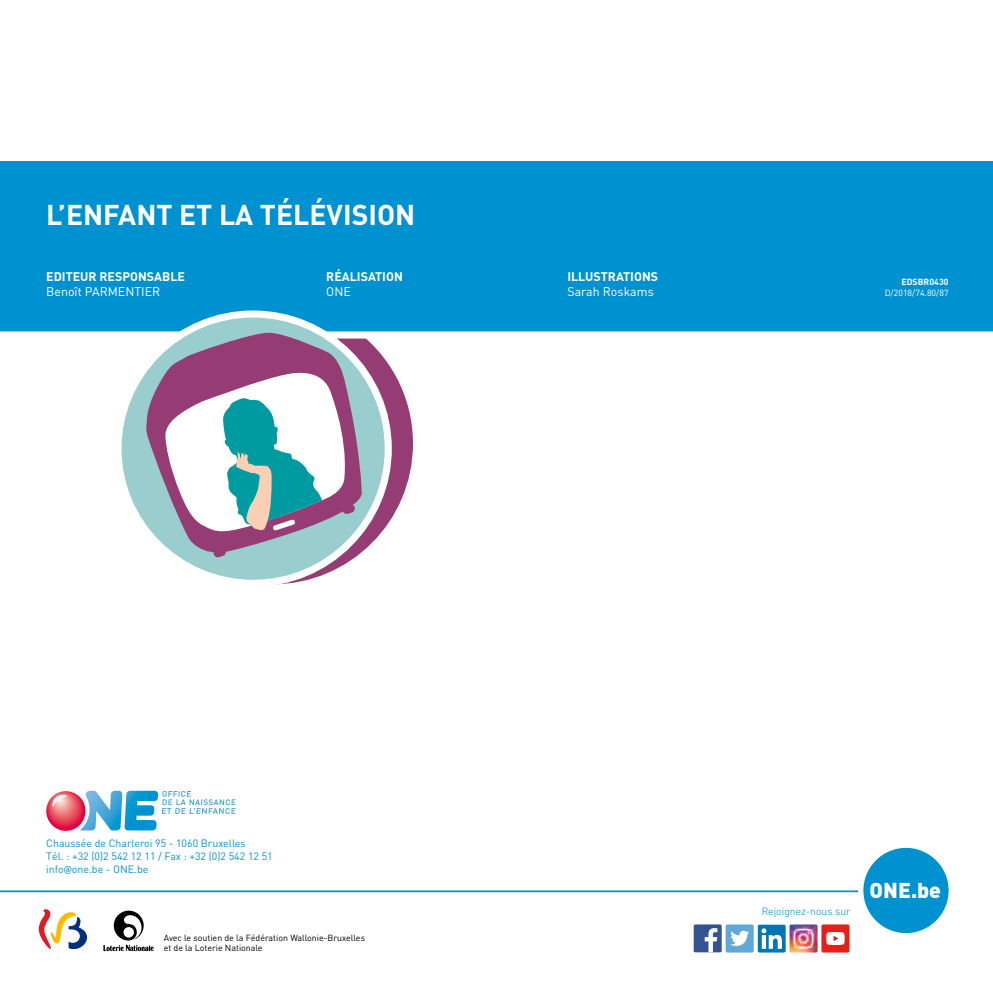
<style>
.page{position:relative;width:993px;height:993px;background:#fff}
.page>*{position:absolute;margin:0;border:0;box-sizing:border-box;transform-origin:0 0}
.t1{font:28.25px "DIN Bold Alternate";color:#fff}
.t2{font:900 21.25px "DIN";color:#fff}
.t3{font:700 12.25px "DIN";color:#fff}
.t4{font:12.25px "DIN";color:#fff}
.t5{font:300 10.75px "DIN Next LT Pro";color:#0092d0}
.t6{font:10.5px/12.8px "DIN";color:#0092d0}
.t7{font:8.75px/10.5px "DIN";color:#000}
.t8{font:8.75px "DIN";color:#fff}
.t9{font:700 8.75px "DIN";color:#fff}
.s1{font-family:"Trebuchet MS"}
</style>
<div class="page">
<svg style="left:38px;top:909px;width:49px;height:39px"></svg>
<svg style="left:281px;top:342px;width:132px;height:242px"></svg>
<div style="left:0;top:161px;width:992px;height:181px;background:#0092d0"></div>
<hr style="left:0;top:890px;width:891px;height:1px;background:#0092d0">
<svg style="left:46px;top:790px;width:189px;height:41px"></svg>
<div style="left:860px;top:844px;width:90px;height:91px;background:#0092d0;border-radius:50%"></div>
<div style="left:857px;top:842px;width:96px;height:96px;border:5px solid #fff;border-radius:50%"></div>
<svg style="left:103px;top:910px;width:51px;height:40px"></svg>
<svg style="left:118px;top:314px;width:270px;height:269px;background:#a9d4d5"></svg>
<div style="left:114px;top:310px;width:277px;height:276px;border:7px solid #fff;border-radius:50%"></div>
<svg style="left:141px;top:345px;width:221px;height:212px;fill:#99cdce"></svg>
<svg style="left:145px;top:332px;width:210px;height:205px"></svg>
<svg style="left:693px;top:924px;width:92px;height:28px"></svg>
<img style="left:789px;top:924px;width:28px;height:28px">
<svg style="left:821px;top:924px;width:28px;height:28px"></svg>
<h1 class="t1" style="left:46px;top:196px;width:370px">L’ENFANT ET LA TÉLÉVISION</h1>
<p class="t3" style="left:46px;top:268px;width:140px">EDITEUR RESPONSABLE</p>
<p class="t4" style="left:46px;top:284px;width:115px">Benoît PARMENTIER</p>
<p class="t3" style="left:326px;top:268px;width:78px">RÉALISATION</p>
<p class="t4" style="left:326px;top:284px;width:26px">ONE</p>
<p class="t3" style="left:567px;top:268px;width:92px">ILLUSTRATIONS</p>
<p class="t4" style="left:567px;top:284px;width:88px">Sarah Roskams</p>
<p class="t9" style="left:901px;top:276px;width:49px">EDSBR0430</p>
<p class="t8" style="left:884px;top:287px;width:65px">D/2018/74.80/87</p>
<p class="t6" style="left:46px;top:836px;width:228px">Chaussée de Charleroi 95 - 1060 Bruxelles<br>Tél. : +32 (0)2 542 12 11 / Fax : +32 (0)2 542 12 51 info<span class="s1">@</span>one.be - ONE.be</p>
<p class="t7" style="left:164px;top:931px;width:203px">Avec le soutien de la Fédération Wallonie-Bruxelles et de la Loterie Nationale</p>
<p class="t5" style="left:761px;top:905px;width:90px">Rejoignez-nous sur</p>
<h2 class="t2" style="left:869px;top:875px;width:73px">ONE.be</h2>
</div>
